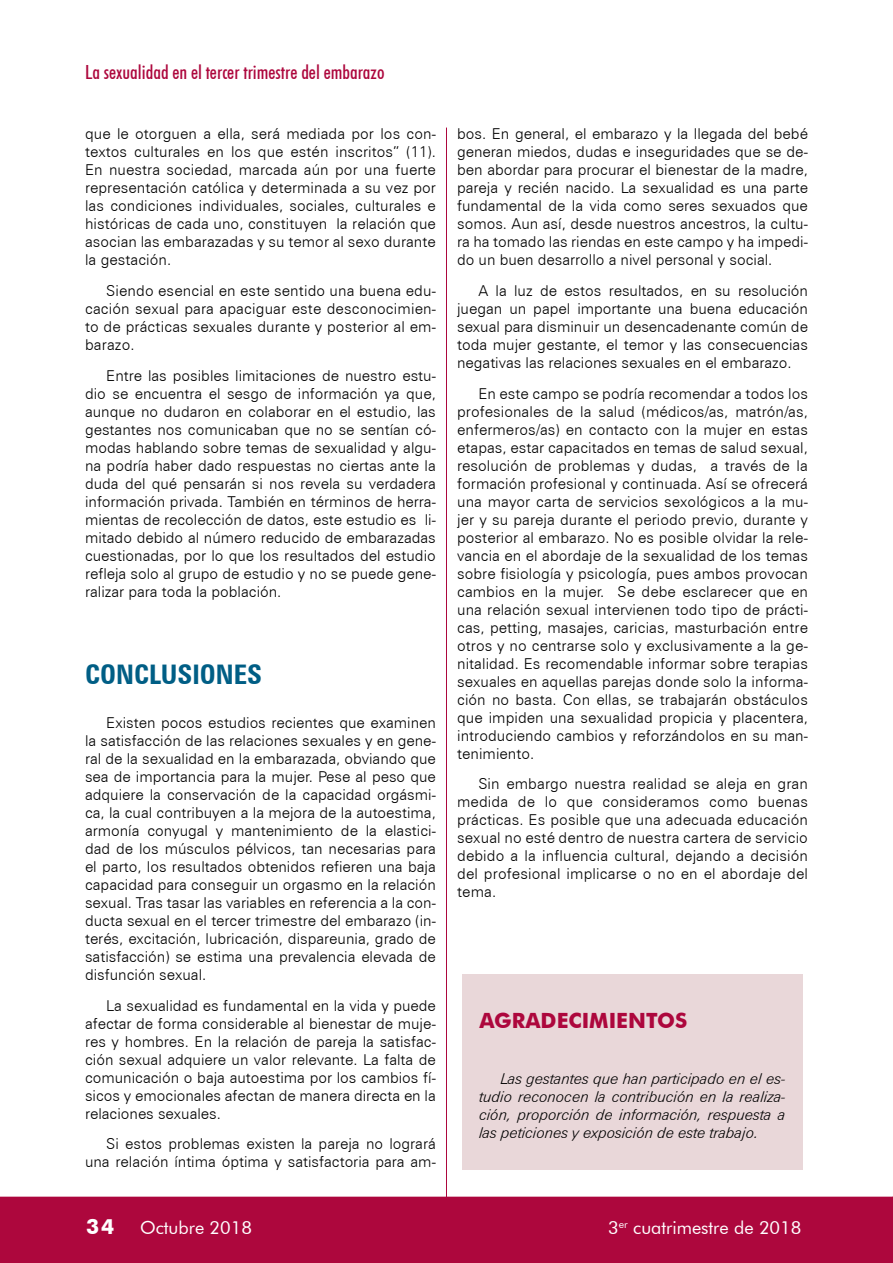
<style>
.page{position:relative;width:893px;height:1263px;background:#fff}
.page>*{position:absolute;margin:0;border:0;box-sizing:border-box;transform-origin:0 0}
.t1{font:700 condensed 27px "Zurich BT";color:#005e85}
.t2{font:700 21px "Futura BT";color:#ad073d}
.t3{font:500 condensed 19.5px "Futura BT";color:#ad073d}
.t4{font:18px "Futura BT";color:#fff}
.t5{font:300 15px/18px "Zurich BT";color:#000;text-align:justify}
.t6{font:italic 300 15px/18px "Zurich BT";letter-spacing:-.01em;color:#000;text-align:justify}
.s1{font-weight:700;font-size:21px}
</style>
<div class="page">
<div style="left:0;top:1197px;width:892px;height:66px;background:#ad073d"></div>
<svg style="left:892px;top:1197px;width:1px;height:66px"></svg>
<hr style="left:446px;top:128px;width:1px;height:1073px;background:#ad073d">
<div style="left:462px;top:974px;width:341px;height:195px;background:#e9d7d9"></div>
<h3 class="t3" style="left:85px;top:60px;width:301px">La sexualidad en el tercer trimestre del embarazo</h3>
<p class="t5" style="left:85px;top:125px;width:352px">que le otorguen a ella, será mediada por los con&shy;textos culturales en los que estén inscritos” (11).<br>En nuestra sociedad, marcada aún por una fuerte representación católica y determinada a su vez por las condiciones individuales, sociales, culturales e históricas de cada uno, constituyen la relación que asocian las embarazadas y su temor al sexo durante la gestación.</p>
<p class="t5" style="left:85px;top:281px;width:352px;text-indent:21px">Siendo esencial en este sentido una buena edu&shy;cación sexual para apaciguar este desconocimien&shy;to de prácticas sexuales durante y posterior al em&shy;barazo.</p>
<p class="t5" style="left:85px;top:366px;width:352px;text-indent:21px">Entre las posibles limitaciones de nuestro estu&shy;dio se encuentra el sesgo de información ya que, aunque no dudaron en colaborar en el estudio, las gestantes nos comunicaban que no se sentían có&shy;modas hablando sobre temas de sexualidad y algu&shy;na podría haber dado respuestas no ciertas ante la duda del qué pensarán si nos revela su verdadera información privada. También en términos de herra&shy;mientas de recolección de datos, este estudio es li&shy;mitado debido al número reducido de embarazadas cuestionadas, por lo que los resultados del estudio refleja solo al grupo de estudio y no se puede gene&shy;ralizar para toda la población.</p>
<h1 class="t1" style="left:85px;top:658px;width:179px">CONCLUSIONES</h1>
<p class="t5" style="left:85px;top:713px;width:352px;text-indent:21px">Existen pocos estudios recientes que examinen la satisfacción de las relaciones sexuales y en gene&shy;ral de la sexualidad en la embarazada, obviando que sea de importancia para la mujer. Pese al peso que adquiere la conservación de la capacidad orgásmi&shy;ca, la cual contribuyen a la mejora de la autoestima, armonía conyugal y mantenimiento de la elastici&shy;dad de los músculos pélvicos, tan necesarias para el parto, los resultados obtenidos refieren una baja capacidad para conseguir un orgasmo en la relación sexual. Tras tasar las variables en referencia a la con&shy;ducta sexual en el tercer trimestre del embarazo (in&shy;terés, excitación, lubricación, dispareunia, grado de satisfacción) se estima una prevalencia elevada de disfunción sexual.</p>
<p class="t5" style="left:85px;top:996px;width:352px;text-indent:21px">La sexualidad es fundamental en la vida y puede afectar de forma considerable al bienestar de muje&shy;res y hombres. En la relación de pareja la satisfac&shy;ción sexual adquiere un valor relevante. La falta de comunicación o baja autoestima por los cambios fí&shy;sicos y emocionales afectan de manera directa en la relaciones sexuales.</p>
<p class="t5" style="left:85px;top:1135px;width:352px;text-align:right">Si estos problemas existen la pareja no logrará una relación íntima óptima y satisfactoria para am-</p>
<p class="t5" style="left:457px;top:124px;width:352px">bos. En general, el embarazo y la llegada del bebé generan miedos, dudas e inseguridades que se de&shy;ben abordar para procurar el bienestar de la madre, pareja y recién nacido. La sexualidad es una parte fundamental de la vida como seres sexuados que somos. Aun así, desde nuestros ancestros, la cultu&shy;ra ha tomado las riendas en este campo y ha impedi&shy;do un buen desarrollo a nivel personal y social.</p>
<p class="t5" style="left:457px;top:281px;width:352px;text-indent:21px">A la luz de estos resultados, en su resolución juegan un papel importante una buena educación sexual para disminuir un desencadenante común de toda mujer gestante, el temor y las consecuencias negativas las relaciones sexuales en el embarazo.</p>
<p class="t5" style="left:457px;top:384px;width:352px;text-indent:21px">En este campo se podría recomendar a todos los profesionales de la salud (médicos/as, matrón/as, enfermeros/as) en contacto con la mujer en estas etapas, estar capacitados en temas de salud sexual, resolución de problemas y dudas, a través de la formación profesional y continuada. Así se ofrecerá una mayor carta de servicios sexológicos a la mu&shy;jer y su pareja durante el periodo previo, durante y posterior al embarazo. No es posible olvidar la rele&shy;vancia en el abordaje de la sexualidad de los temas sobre fisiología y psicología, pues ambos provocan cambios en la mujer. Se debe esclarecer que en una relación sexual intervienen todo tipo de prácti&shy;cas, petting, masajes, caricias, masturbación entre otros y no centrarse solo y exclusivamente a la ge&shy;nitalidad. Es recomendable informar sobre terapias sexuales en aquellas parejas donde solo la informa&shy;ción no basta. Con ellas, se trabajarán obstáculos que impiden una sexualidad propicia y placentera, introduciendo cambios y reforzándolos en su man&shy;tenimiento.</p>
<p class="t5" style="left:457px;top:775px;width:352px;text-indent:21px">Sin embargo nuestra realidad se aleja en gran medida de lo que consideramos como buenas prácticas. Es posible que una adecuada educación sexual no esté dentro de nuestra cartera de servicio debido a la influencia cultural, dejando a decisión del profesional implicarse o no en el abordaje del tema.</p>
<h2 class="t2" style="left:479px;top:1008px;width:182px">AGRADECIMIENTOS</h2>
<p class="t6" style="left:479px;top:1070px;width:308px;text-indent:21px">Las gestantes que han participado en el es&shy;tudio reconocen la contribución en la realiza&shy;ción, proporción de información, respuesta a las peticiones y exposición de este trabajo.</p>
<p class="t4" style="left:86px;top:1217px;width:167px"><span class="s1">34</span> Octubre 2018</p>
<p class="t4" style="left:608px;top:1217px;width:195px">3<sup>er</sup> cuatrimestre de 2018</p>
</div>
